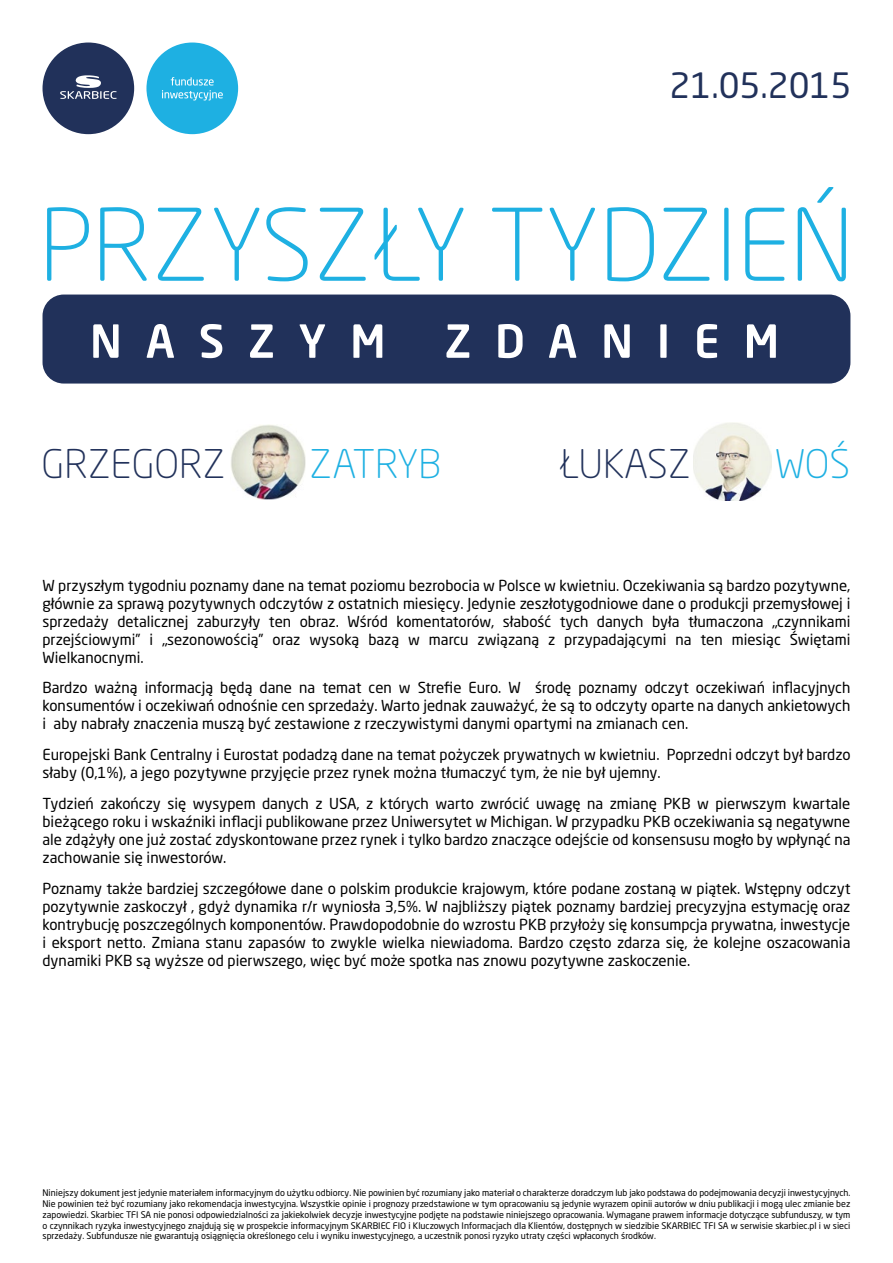
<style>
.page{position:relative;width:893px;height:1263px;background:#fff}
.page>*{position:absolute;margin:0;border:0;box-sizing:border-box;transform-origin:0 0}
.t1{font:300 39px "Neo Sans Pro";color:#21315a}
.t2{font:300 39px "Neo Sans Pro";color:#1eb0e2}
.t3{font:34.5px "Neo Sans Pro";color:#21315a}
.t4{font:15px/18px "Neo Sans Pro";color:#000;text-align:justify}
.t5{font:9px/10.8px "Neo Sans Pro";color:#000;text-align:justify}
</style>
<div class="page">
<div style="left:43px;top:43px;width:91px;height:91px;background:#21315a;border-radius:50%"></div>
<div style="left:146px;top:43px;width:92px;height:91px;background:#1eb0e2;border-radius:50%"></div>
<svg style="left:60px;top:75px;width:57px;height:24px"></svg>
<svg style="left:162px;top:77px;width:61px;height:23px"></svg>
<div style="left:43px;top:295px;width:807px;height:89px;background:#21315a;border-radius:21px"></div>
<svg style="left:93px;top:324px;width:26px;height:34px"></svg>
<svg style="left:147px;top:324px;width:27px;height:34px"></svg>
<svg style="left:201px;top:324px;width:21px;height:34px"></svg>
<svg style="left:250px;top:324px;width:23px;height:34px"></svg>
<svg style="left:300px;top:324px;width:25px;height:34px"></svg>
<svg style="left:353px;top:324px;width:29px;height:34px"></svg>
<svg style="left:446px;top:324px;width:23px;height:34px"></svg>
<svg style="left:498px;top:324px;width:25px;height:34px"></svg>
<svg style="left:549px;top:324px;width:27px;height:34px"></svg>
<svg style="left:604px;top:324px;width:26px;height:34px"></svg>
<svg style="left:660px;top:324px;width:7px;height:34px"></svg>
<svg style="left:697px;top:324px;width:20px;height:34px"></svg>
<svg style="left:747px;top:324px;width:29px;height:34px"></svg>
<svg style="left:47px;top:207px;width:42px;height:74px"></svg>
<svg style="left:100px;top:207px;width:47px;height:74px"></svg>
<svg style="left:158px;top:208px;width:46px;height:73px"></svg>
<svg style="left:214px;top:208px;width:45px;height:73px"></svg>
<svg style="left:266px;top:207px;width:42px;height:74px"></svg>
<svg style="left:320px;top:208px;width:46px;height:73px"></svg>
<svg style="left:375px;top:208px;width:89px;height:73px"></svg>
<svg style="left:492px;top:208px;width:50px;height:73px"></svg>
<svg style="left:550px;top:208px;width:45px;height:73px"></svg>
<svg style="left:607px;top:207px;width:47px;height:74px"></svg>
<svg style="left:663px;top:208px;width:46px;height:73px"></svg>
<svg style="left:724px;top:208px;width:4px;height:73px"></svg>
<svg style="left:745px;top:208px;width:39px;height:73px"></svg>
<svg style="left:798px;top:187px;width:48px;height:94px"></svg>
<img style="left:693px;top:422px;width:79px;height:78px">
<img style="left:231px;top:424px;width:74px;height:76px">
<h2 class="t3" style="left:670px;top:64px;width:183px">21.05.2015</h2>
<h1 class="t1" style="left:41px;top:440px;width:186px">GRZEGORZ</h1>
<h1 class="t2" style="left:309px;top:440px;width:133px">ZATRYB</h1>
<h1 class="t1" style="left:559px;top:440px;width:133px">ŁUKASZ</h1>
<h1 class="t2" style="left:775px;top:440px;width:77px">WOŚ</h1>
<p class="t4" style="left:43px;top:576px;width:809px">W przyszłym tygodniu poznamy dane na temat poziomu bezrobocia w Polsce w kwietniu. Oczekiwania są bardzo pozytywne, głównie za sprawą pozytywnych odczytów z ostatnich miesięcy. Jedynie zeszłotygodniowe dane o produkcji przemysłowej i sprzedaży detalicznej zaburzyły ten obraz. Wśród komentatorów, słabość tych danych była tłumaczona „czynnikami przejściowymi” i „sezonowością” oraz wysoką bazą w marcu związaną z przypadającymi na ten miesiąc Świętami Wielkanocnymi.</p>
<p class="t4" style="left:43px;top:678px;width:809px">Bardzo ważną informacją będą dane na temat cen w Strefie Euro. W środę poznamy odczyt oczekiwań inflacyjnych konsumentów i oczekiwań odnośnie cen sprzedaży. Warto jednak zauważyć, że są to odczyty oparte na danych ankietowych i aby nabrały znaczenia muszą być zestawione z rzeczywistymi danymi opartymi na zmianach cen.</p>
<p class="t4" style="left:43px;top:745px;width:809px">Europejski Bank Centralny i Eurostat podadzą dane na temat pożyczek prywatnych w kwietniu. Poprzedni odczyt był bardzo słaby (0,1%), a jego pozytywne przyjęcie przez rynek można tłumaczyć tym, że nie był ujemny.</p>
<p class="t4" style="left:43px;top:794px;width:809px">Tydzień zakończy się wysypem danych z USA, z których warto zwrócić uwagę na zmianę PKB w pierwszym kwartale bieżącego roku i wskaźniki inflacji publikowane przez Uniwersytet w Michigan. W przypadku PKB oczekiwania są negatywne ale zdążyły one już zostać zdyskontowane przez rynek i tylko bardzo znaczące odejście od konsensusu mogło by wpłynąć na zachowanie się inwestorów.</p>
<p class="t4" style="left:43px;top:879px;width:809px">Poznamy także bardziej szczegółowe dane o polskim produkcie krajowym, które podane zostaną w piątek. Wstępny odczyt pozytywnie zaskoczył , gdyż dynamika r/r wyniosła 3,5%. W najbliższy piątek poznamy bardziej precyzyjna estymację oraz kontrybucję poszczególnych komponentów. Prawdopodobnie do wzrostu PKB przyłoży się konsumpcja prywatna, inwestycje i eksport netto. Zmiana stanu zapasów to zwykle wielka niewiadoma. Bardzo często zdarza się, że kolejne oszacowania dynamiki PKB są wyższe od pierwszego, więc być może spotka nas znowu pozytywne zaskoczenie.</p>
<p class="t5" style="left:43px;top:1187px;width:809px">Niniejszy dokument jest jedynie materiałem informacyjnym do użytku odbiorcy. Nie powinien być rozumiany jako materiał o charakterze doradczym lub jako podstawa do podejmowania decyzji inwestycyjnych.<br>Nie powinien też być rozumiany jako rekomendacja inwestycyjna. Wszystkie opinie i prognozy przedstawione w tym opracowaniu są jedynie wyrazem opinii autorów w dniu publikacji i mogą ulec zmianie bez zapowiedzi. Skarbiec TFI SA nie ponosi odpowiedzialności za jakiekolwiek decyzje inwestycyjne podjęte na podstawie niniejszego opracowania. Wymagane prawem informacje dotyczące subfunduszy, w tym o czynnikach ryzyka inwestycyjnego znajdują się w prospekcie informacyjnym SKARBIEC FIO i Kluczowych Informacjach dla Klientów, dostępnych w siedzibie SKARBIEC TFI SA w serwisie skarbiec.pl i w sieci sprzedaży. Subfundusze nie gwarantują osiągnięcia określonego celu i wyniku inwestycyjnego, a uczestnik ponosi ryzyko utraty części wpłaconych środków.</p>
</div>
